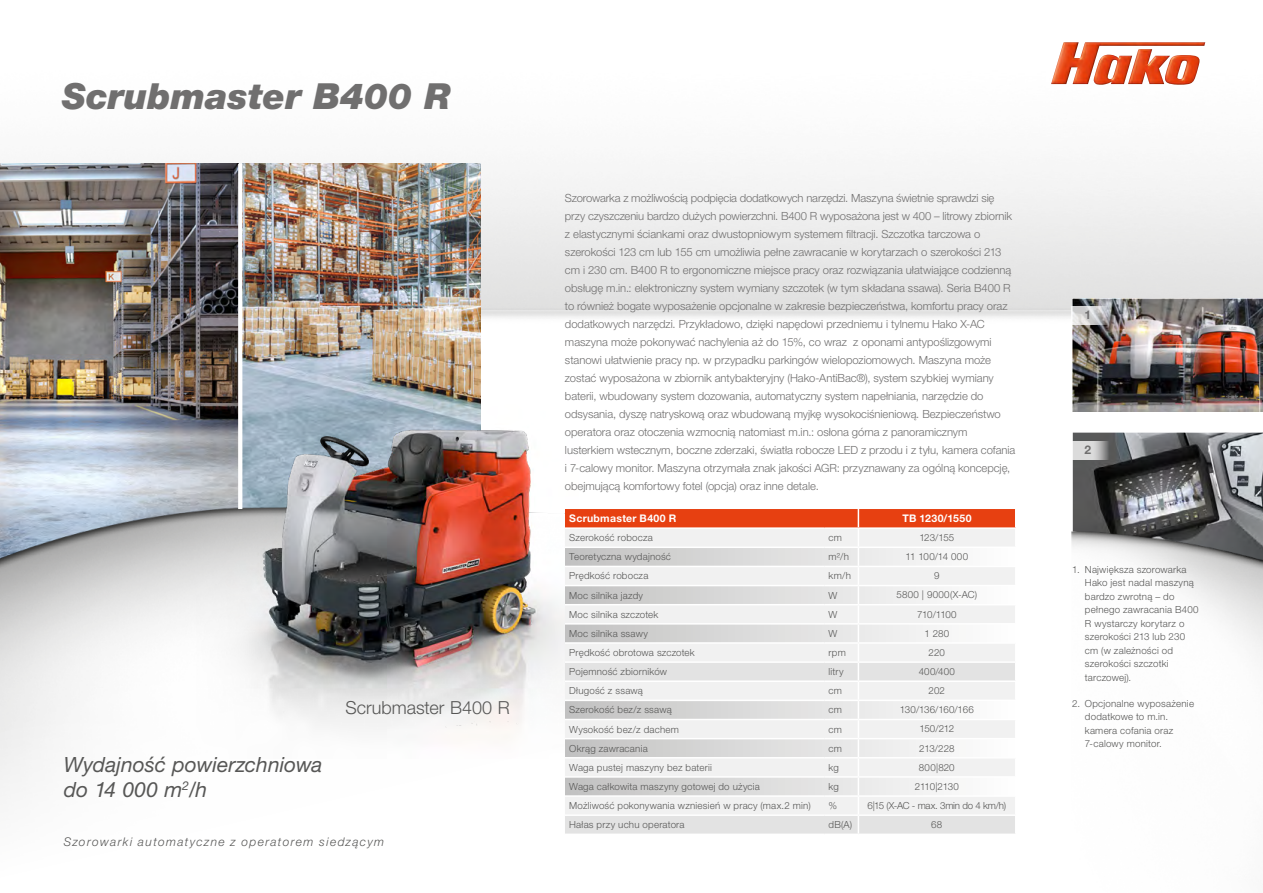
<style>
.page{position:relative;width:1263px;height:893px;background:#fff}
.page>*{position:absolute;margin:0;border:0;box-sizing:border-box;transform-origin:0 0}
.t1{font:italic 900 36px "Helvetica Neue LT Pro";color:#706f6f}
.t2{font:italic 21px/25.2px "Helvetica Neue LT Pro";color:#575756}
.t3{font:300 18px "Helvetica Neue LT Pro";color:#575756}
.t4{font:italic 300 12px "Helvetica Neue LT Pro";letter-spacing:.115em;color:#575756}
.t5{font:700 12px "Helvetica Neue LT Pro";color:#706f6f}
.t6{font:300 11.25px/18px "Helvetica Neue LT Pro";letter-spacing:-.005em;color:#706f6f}
.t7{font:700 10.5px "Helvetica Neue LT Pro";letter-spacing:.03em;color:#fff}
.t8{font:300 9.75px/13.5px "Helvetica Neue LT Pro";letter-spacing:.02em;color:#575756}
.t9{font:300 9.75px "Helvetica Neue LT Pro";letter-spacing:-.02em;color:#575756}
.t10{font:300 9.75px "Helvetica Neue LT Pro";letter-spacing:-.01em;color:#575756}
.t11{font:300 9.75px "Helvetica Neue LT Pro";color:#575756}
.t12{font:300 9.75px "Helvetica Neue LT Pro";letter-spacing:-.03em;color:#575756}
</style>
<div class="page">
<img style="left:0;top:42px;width:1263px;height:448px">
<img style="left:1073px;top:433px;width:190px;height:57px">
<img style="left:242px;top:164px;width:238px;height:141px">
<img style="left:0;top:164px;width:238px;height:309px">
<img style="left:1072px;top:299px;width:191px;height:113px">
<img style="left:1071px;top:490px;width:192px;height:170px">
<img style="left:0;top:473px;width:661px;height:328px">
<img style="left:1051px;top:42px;width:154px;height:43px">
<svg style="left:238px;top:164px;width:4px;height:141px"></svg>
<img style="left:197px;top:305px;width:458px;height:453px">
<svg style="left:1072px;top:306px;width:37px;height:18px"></svg>
<svg style="left:1072px;top:441px;width:37px;height:18px"></svg>
<svg style="left:565px;top:509px;width:450px;height:325px"></svg>
<hr style="left:565px;top:527px;width:259px;height:2px;background:#fff">
<hr style="left:824px;top:527px;width:34px;height:2px;background:#fff">
<hr style="left:858px;top:527px;width:158px;height:2px;background:#fff">
<h1 class="t1" style="left:62px;top:74px;width:391px">Scrubmaster B400 R</h1>
<h2 class="t2" style="left:64px;top:752px;width:260px">Wydajność powierzchniowa do 14 000 m<sup>2</sup>/h</h2>
<h3 class="t3" style="left:345px;top:697px;width:166px">Scrubmaster B400 R</h3>
<p class="t4" style="left:64px;top:835px;width:322px">Szorowarki automatyczne z operatorem siedzącym</p>
<p class="t6" style="left:565px;top:189px;width:452px">Szorowarka z możliwością podpięcia dodatkowych narzędzi. Maszyna świetnie sprawdzi się przy czyszczeniu bardzo dużych powierzchni. B400 R wyposażona jest w 400 – litrowy zbiornik z elastycznymi ściankami oraz dwustopniowym systemem filtracji. Szczotka tarczowa o szerokości 123 cm lub 155 cm umożliwia pełne zawracanie w korytarzach o szerokości 213 cm i 230 cm. B400 R to ergonomiczne miejsce pracy oraz rozwiązania ułatwiające codzienną obsługę m.in.: elektroniczny system wymiany szczotek (w tym składana ssawa). Seria B400 R to również bogate wyposażenie opcjonalne w zakresie bezpieczeństwa, komfortu pracy oraz dodatkowych narzędzi. Przykładowo, dzięki napędowi przedniemu i tylnemu Hako X-AC maszyna może pokonywać nachylenia aż do 15%, co wraz z oponami antypoślizgowymi stanowi ułatwienie pracy np. w przypadku parkingów wielopoziomowych. Maszyna może zostać wyposażona w zbiornik antybakteryjny (Hako-AntiBac®), system szybkiej wymiany baterii, wbudowany system dozowania, automatyczny system napełniania, narzędzie do odsysania, dyszę natryskową oraz wbudowaną myjkę wysokociśnieniową. Bezpieczeństwo operatora oraz otoczenia wzmocnią natomiast m.in.: osłona górna z panoramicznym lusterkiem wstecznym, boczne zderzaki, światła robocze LED z przodu i z tyłu, kamera cofania i 7-calowy monitor. Maszyna otrzymała znak jakości AGR: przyznawany za ogólną koncepcję, obejmującą komfortowy fotel (opcja) oraz inne detale.</p>
<p class="t7" style="left:569px;top:512px;width:109px">Scrubmaster B400 R</p>
<p class="t7" style="left:902px;top:512px;width:70px">TB 1230/1550</p>
<p class="t8" style="left:569px;top:531px;width:85px">Szerokość robocza</p>
<p class="t8" style="left:829px;top:531px;width:15px">cm</p>
<p class="t8" style="left:919px;top:531px;width:36px">123/155</p>
<p class="t8" style="left:569px;top:550px;width:103px">Teoretyczna wydajność</p>
<p class="t8" style="left:829px;top:550px;width:22px">m²/h</p>
<p class="t11" style="left:905px;top:551px;width:64px">11 100/14 000</p>
<p class="t8" style="left:569px;top:569px;width:81px">Prędkość robocza</p>
<p class="t8" style="left:829px;top:569px;width:24px">km/h</p>
<p class="t8" style="left:934px;top:569px;width:7px">9</p>
<p class="t8" style="left:569px;top:588px;width:75px">Moc silnika jazdy</p>
<p class="t8" style="left:829px;top:588px;width:10px">W</p>
<p class="t8" style="left:896px;top:588px;width:82px">5800 | 9000(X-AC)</p>
<p class="t8" style="left:569px;top:607px;width:91px">Moc silnika szczotek</p>
<p class="t8" style="left:829px;top:607px;width:10px">W</p>
<p class="t8" style="left:917px;top:607px;width:41px">710/1100</p>
<p class="t8" style="left:569px;top:626px;width:80px">Moc silnika ssawy</p>
<p class="t8" style="left:829px;top:626px;width:10px">W</p>
<p class="t8" style="left:924px;top:626px;width:26px">1 280</p>
<p class="t8" style="left:569px;top:646px;width:127px">Prędkość obrotowa szczotek</p>
<p class="t8" style="left:829px;top:646px;width:19px">rpm</p>
<p class="t8" style="left:929px;top:645px;width:18px">220</p>
<p class="t8" style="left:569px;top:665px;width:99px">Pojemność zbiorników</p>
<p class="t8" style="left:829px;top:665px;width:17px">litry</p>
<p class="t8" style="left:919px;top:664px;width:38px">400/400</p>
<p class="t8" style="left:569px;top:684px;width:75px">Długość z ssawą</p>
<p class="t8" style="left:829px;top:684px;width:15px">cm</p>
<p class="t8" style="left:929px;top:684px;width:18px">202</p>
<p class="t8" style="left:569px;top:703px;width:104px">Szerokość bez/z ssawą</p>
<p class="t8" style="left:829px;top:703px;width:15px">cm</p>
<p class="t10" style="left:900px;top:704px;width:75px">130/136/160/166</p>
<p class="t8" style="left:569px;top:722px;width:111px">Wysokość bez/z dachem</p>
<p class="t8" style="left:829px;top:722px;width:15px">cm</p>
<p class="t8" style="left:919px;top:722px;width:36px">150/212</p>
<p class="t8" style="left:569px;top:741px;width:80px">Okrąg zawracania</p>
<p class="t8" style="left:829px;top:741px;width:15px">cm</p>
<p class="t8" style="left:919px;top:741px;width:37px">213/228</p>
<p class="t8" style="left:569px;top:760px;width:144px">Waga pustej maszyny bez baterii</p>
<p class="t8" style="left:829px;top:760px;width:12px">kg</p>
<p class="t8" style="left:919px;top:760px;width:37px">800|820</p>
<p class="t8" style="left:569px;top:780px;width:192px">Waga całkowita maszyny gotowej do użycia</p>
<p class="t8" style="left:829px;top:780px;width:12px">kg</p>
<p class="t12" style="left:915px;top:780px;width:46px">2110|2130</p>
<p class="t8" style="left:569px;top:799px;width:243px">Możliwość pokonywania wzniesień w pracy (max.2 min)</p>
<p class="t8" style="left:829px;top:799px;width:10px">%</p>
<p class="t9" style="left:867px;top:799px;width:140px">6|15 (X-AC - max. 3min do 4 km/h)</p>
<p class="t8" style="left:569px;top:818px;width:117px">Hałas przy uchu operatora</p>
<p class="t8" style="left:829px;top:818px;width:25px">dB(A)</p>
<p class="t8" style="left:931px;top:818px;width:13px">68</p>
<p class="t5" style="left:1084px;top:308px;width:8px">1</p>
<p class="t5" style="left:1084px;top:443px;width:8px">2</p>
<p class="t8" style="left:1085px;top:562px;width:115px;text-indent:-13px">1. Największa szorowarka<br>Hako jest nadal maszyną bardzo zwrotną – do pełnego zawracania B400<br>R wystarczy korytarz o szerokości 213 lub 230 cm (w zależności od szerokości szczotki tarczowej).</p>
<p class="t8" style="left:1085px;top:696px;width:111px;text-indent:-13px">2. Opcjonalne wyposażenie dodatkowe to m.in. kamera cofania oraz<br>7-calowy monitor.</p>
</div>
